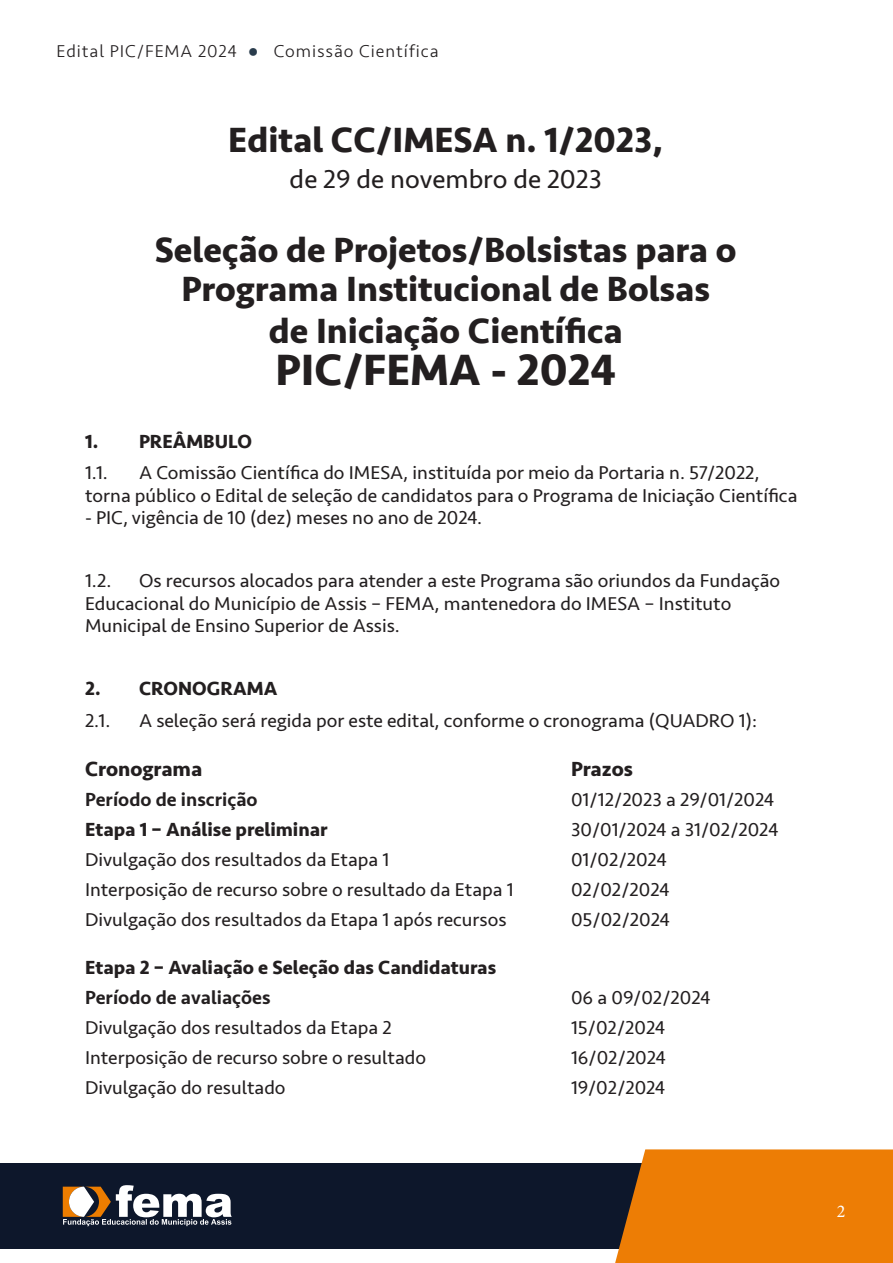
<style>
.page{position:relative;width:893px;height:1263px;background:#fff}
.page>*{position:absolute;margin:0;border:0;box-sizing:border-box;transform-origin:0 0}
.WW-Padrão{font:700 45px "Seravek";color:#231f20}
.WW-Padrão-2{font:700 36px/39px "Seravek";color:#231f20;text-align:center}
.WW-Padrão-3{font:27px "Seravek";color:#231f20}
.WW-Padrão-4{font:700 21px "Seravek";color:#231f20}
.WW-Padrão-5{font:19.5px/22.5px "Seravek";color:#231f20}
.WW-Padrão-6{font:700 19.5px "Seravek";color:#231f20}
.WW-Padrão-7{font:500 19.5px "Seravek";color:#231f20}
.t1{font:300 18px "Seravek";letter-spacing:.05em;color:#231f20}
.t2{font:18px "Minion Pro";color:#fff}
.s1{font-family:"Arial Narrow";font-weight:400;color:#293c4c}
</style>
<div class="page">
<div style="left:0;top:1163px;width:680px;height:85px;background:#0d172b"></div>
<div style="left:615px;top:1149px;width:278px;height:114px;background:#ed7d05"></div>
<svg style="left:63px;top:1185px;width:169px;height:41px"></svg>
<p class="t1" style="left:56px;top:41px;width:384px">Edital PIC/FEMA 2024 <span class="s1">●</span> Comissão Científica</p>
<p class="WW-Padrão-2" style="left:228px;top:120px;width:436px">Edital CC/IMESA n. 1/2023,</p>
<p class="WW-Padrão-3" style="left:290px;top:158px;width:314px">de 29 de novembro de 2023</p>
<p class="WW-Padrão-2" style="left:155px;top:230px;width:583px">Seleção de Projetos/Bolsistas para o<br>Programa Institucional de Bolsas</p>
<p class="WW-Padrão-2" style="left:269px;top:311px;width:356px">de Iniciação Científica</p>
<p class="WW-Padrão" style="left:276px;top:334px;width:342px">PIC/FEMA - 2024</p>
<p class="WW-Padrão-6" style="left:85px;top:426px;width:169px">1. PREÂMBULO</p>
<p class="WW-Padrão-5" style="left:85px;top:462px;width:24px">1.1.</p>
<p class="WW-Padrão-5" style="left:85px;top:462px;width:714px;text-indent:54px">A Comissão Científica do IMESA, instituída por meio da Portaria n. 57/2022, torna público o Edital de seleção de candidatos para o Programa de Iniciação Científica</p>
<p class="WW-Padrão-5" style="left:85px;top:507px;width:399px">- PIC, vigência de 10 (dez) meses no ano de 2024.</p>
<p class="WW-Padrão-5" style="left:85px;top:570px;width:697px;text-indent:54px">Os recursos alocados para atender a este Programa são oriundos da Fundação<br>Educacional do Município de Assis – FEMA, mantenedora do IMESA – Instituto<br>Municipal de Ensino Superior de Assis.</p>
<p class="WW-Padrão-5" style="left:85px;top:570px;width:28px">1.2.</p>
<p class="WW-Padrão-6" style="left:85px;top:673px;width:194px">2. CRONOGRAMA</p>
<p class="WW-Padrão-5" style="left:85px;top:709px;width:27px">2.1.</p>
<p class="WW-Padrão-5" style="left:139px;top:709px;width:620px">A seleção será regida por este edital, conforme o cronograma (QUADRO 1):</p>
<p class="WW-Padrão-4" style="left:85px;top:753px;width:119px">Cronograma</p>
<p class="WW-Padrão-4" style="left:571px;top:753px;width:63px">Prazos</p>
<p class="WW-Padrão-7" style="left:85px;top:788px;width:174px">Período de inscrição</p>
<p class="WW-Padrão-5" style="left:571px;top:789px;width:205px">01/12/2023 a 29/01/2024</p>
<p class="WW-Padrão-6" style="left:85px;top:814px;width:244px">Etapa 1 – Análise preliminar</p>
<p class="WW-Padrão-5" style="left:571px;top:819px;width:209px">30/01/2024 a 31/02/2024</p>
<p class="WW-Padrão-5" style="left:85px;top:849px;width:306px">Divulgação dos resultados da Etapa 1</p>
<p class="WW-Padrão-5" style="left:571px;top:849px;width:97px">01/02/2024</p>
<p class="WW-Padrão-5" style="left:85px;top:879px;width:430px">Interposição de recurso sobre o resultado da Etapa 1</p>
<p class="WW-Padrão-5" style="left:571px;top:879px;width:100px">02/02/2024</p>
<p class="WW-Padrão-5" style="left:85px;top:909px;width:423px">Divulgação dos resultados da Etapa 1 após recursos</p>
<p class="WW-Padrão-5" style="left:571px;top:909px;width:100px">05/02/2024</p>
<p class="WW-Padrão-6" style="left:85px;top:952px;width:413px">Etapa 2 – Avaliação e Seleção das Candidaturas</p>
<p class="WW-Padrão-7" style="left:85px;top:986px;width:187px">Período de avaliações</p>
<p class="WW-Padrão-5" style="left:571px;top:987px;width:141px">06 a 09/02/2024</p>
<p class="WW-Padrão-5" style="left:85px;top:1017px;width:308px">Divulgação dos resultados da Etapa 2</p>
<p class="WW-Padrão-5" style="left:571px;top:1017px;width:96px">15/02/2024</p>
<p class="WW-Padrão-5" style="left:85px;top:1047px;width:343px">Interposição de recurso sobre o resultado</p>
<p class="WW-Padrão-5" style="left:571px;top:1047px;width:96px">16/02/2024</p>
<p class="WW-Padrão-5" style="left:85px;top:1077px;width:202px">Divulgação do resultado</p>
<p class="WW-Padrão-5" style="left:571px;top:1077px;width:96px">19/02/2024</p>
<p class="t2" style="left:837px;top:1199px;width:10px">2</p>
</div>
